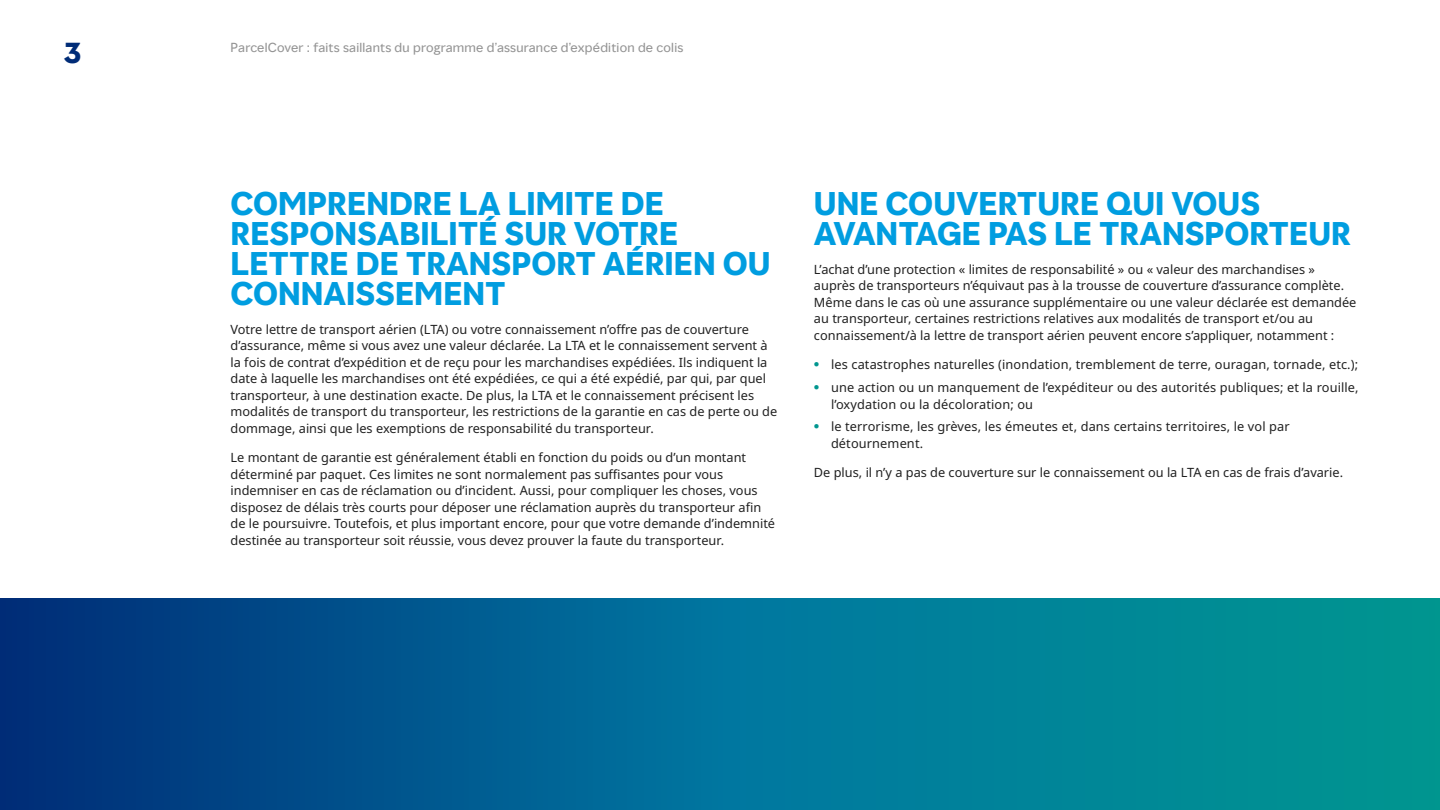
<style>
.page{position:relative;width:1440px;height:810px;background:#fff}
.page>*{position:absolute;margin:0;border:0;box-sizing:border-box;transform-origin:0 0}
.Body_Headline__20_20{font:700 30px/30px "MMC Display";color:#009de0}
.t1{font:700 27px "MMC Display";color:#002c77}
.Body__8_5_11{font:12.75px/16.5px "Noto Sans";color:#202020}
.t2{font:12px "MMC Display";letter-spacing:.02em;color:#949494}
.s1{font-family:"MMC Display";font-weight:700;color:#00968f}
</style>
<div class="page">
<svg style="left:0;top:598px;width:1439px;height:212px;background:#006b91"></svg>
<h2 class="t1" style="left:64px;top:35px;width:19px">3</h2>
<p class="t2" style="left:230px;top:39px;width:454px">ParcelCover : faits saillants du programme d’assurance d’expédition de colis</p>
<h3 class="Body_Headline__20_20" style="left:230px;top:189px;width:541px">COMPRENDRE LA LIMITE DE<br>RESPONSABILITÉ SUR VOTRE<br>LETTRE DE TRANSPORT AÉRIEN OU<br>CONNAISSEMENT</h3>
<p class="Body__8_5_11" style="left:230px;top:321px;width:548px">Votre lettre de transport aérien (LTA) ou votre connaissement n’offre pas de couverture d’assurance, même si vous avez une valeur déclarée. La LTA et le connaissement servent à la fois de contrat d’expédition et de reçu pour les marchandises expédiées. Ils indiquent la date à laquelle les marchandises ont été expédiées, ce qui a été expédié, par qui, par quel transporteur, à une destination exacte. De plus, la LTA et le connaissement précisent les modalités de transport du transporteur, les restrictions de la garantie en cas de perte ou de dommage, ainsi que les exemptions de responsabilité du transporteur.</p>
<p class="Body__8_5_11" style="left:230px;top:450px;width:546px">Le montant de garantie est généralement établi en fonction du poids ou d’un montant déterminé par paquet. Ces limites ne sont normalement pas suffisantes pour vous indemniser en cas de réclamation ou d’incident. Aussi, pour compliquer les choses, vous disposez de délais très courts pour déposer une réclamation auprès du transporteur afin de le poursuivre. Toutefois, et plus important encore, pour que votre demande d’indemnité destinée au transporteur soit réussie, vous devez prouver la faute du transporteur.</p>
<h3 class="Body_Headline__20_20" style="left:814px;top:189px;width:538px">UNE COUVERTURE QUI VOUS<br>AVANTAGE PAS LE TRANSPORTEUR</h3>
<p class="Body__8_5_11" style="left:814px;top:261px;width:544px">L’achat d’une protection « limites de responsabilité » ou « valeur des marchandises » auprès de transporteurs n’équivaut pas à la trousse de couverture d’assurance complète.<br>Même dans le cas où une assurance supplémentaire ou une valeur déclarée est demandée au transporteur, certaines restrictions relatives aux modalités de transport et/ou au connaissement/à la lettre de transport aérien peuvent encore s’appliquer, notamment :</p>
<p class="Body__8_5_11" style="left:814px;top:357px;width:545px"><span class="s1">•</span> les catastrophes naturelles (inondation, tremblement de terre, ouragan, tornade, etc.);</p>
<p class="Body__8_5_11" style="left:831px;top:379px;width:529px;text-indent:-17px"><span class="s1">•</span> une action ou un manquement de l’expéditeur ou des autorités publiques; et la rouille, l’oxydation ou la décoloration; ou</p>
<p class="Body__8_5_11" style="left:831px;top:419px;width:460px;text-indent:-17px"><span class="s1">•</span> le terrorisme, les grèves, les émeutes et, dans certains territoires, le vol par détournement.</p>
<p class="Body__8_5_11" style="left:814px;top:465px;width:530px">De plus, il n’y a pas de couverture sur le connaissement ou la LTA en cas de frais d’avarie.</p>
</div>
